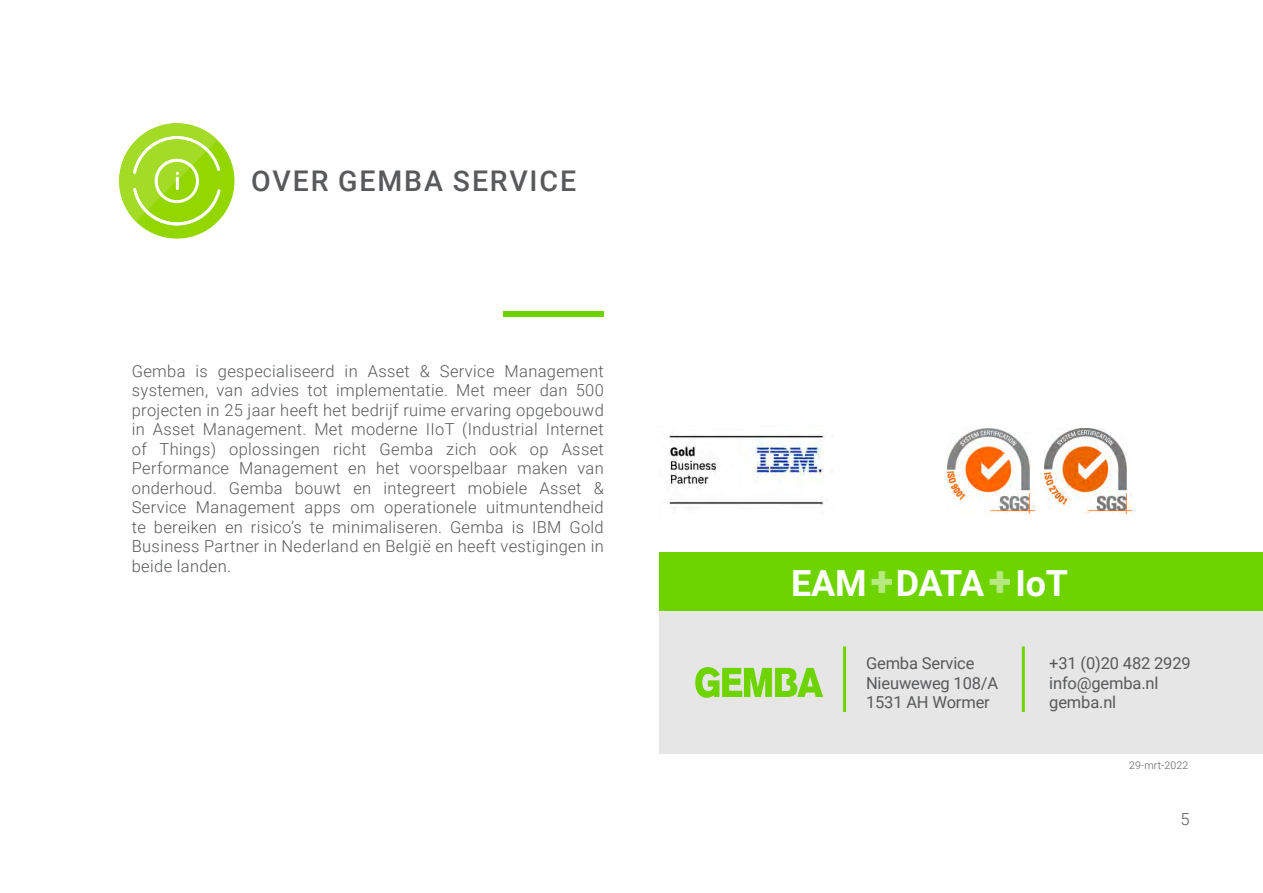
<style>
.page{position:relative;width:1263px;height:893px;background:#fff}
.page>*{position:absolute;margin:0;border:0;box-sizing:border-box;transform-origin:0 0}
.t1{font:700 36px "Roboto";letter-spacing:-.01em;color:#fff}
.t2{font:500 28.5px "Roboto";letter-spacing:.065em;color:#58595b}
.t3{font:300 16.5px/19.5px "Roboto";letter-spacing:.02em;color:#58595b;text-align:justify}
.t4{font:16.5px/19.5px "Roboto";letter-spacing:-.01em;color:#58595b}
.t5{font:300 10.5px "Roboto";letter-spacing:.015em;color:#58595b}
.s1{font-weight:900;font-size:42px}
</style>
<div class="page">
<div style="left:503px;top:312px;width:101px;height:5px;background:#6ed400"></div>
<div style="left:119px;top:123px;width:115px;height:116px;background:#94d600;border-radius:50%"></div>
<svg style="left:119px;top:123px;width:102px;height:102px"></svg>
<div style="left:659px;top:611px;width:604px;height:143px;background:#e6e6e6"></div>
<div style="left:659px;top:552px;width:604px;height:59px;background:#6ed400"></div>
<svg style="left:695px;top:667px;width:128px;height:31px"></svg>
<hr style="left:1022px;top:646px;width:3px;height:66px;background:#6ed400">
<hr style="left:843px;top:646px;width:3px;height:66px;background:#6ed400">
<img style="left:668px;top:432px;width:156px;height:76px">
<img style="left:948px;top:429px;width:86px;height:84px">
<img style="left:1044px;top:429px;width:87px;height:84px">
<h2 class="t2" style="left:251px;top:161px;width:326px">OVER GEMBA SERVICE</h2>
<p class="t3" style="left:132px;top:361px;width:474px">Gemba is gespecialiseerd in Asset &amp; Service Management systemen, van advies tot implementatie. Met meer dan 500 projecten in 25 jaar heeft het bedrijf ruime ervaring opgebouwd in Asset Management. Met moderne IIoT (Industrial Internet of Things) oplossingen richt Gemba zich ook op Asset Performance Management en het voorspelbaar maken van onderhoud. Gemba bouwt en integreert mobiele Asset &amp; Service Management apps om operationele uitmuntendheid te bereiken en risico’s te minimaliseren. Gemba is IBM Gold Business Partner in Nederland en België en heeft vestigingen in beide landen.</p>
<h1 class="t1" style="left:791px;top:558px;width:278px">EAM<span class="s1">+</span>DATA<span class="s1">+</span>IoT</h1>
<p class="t4" style="left:866px;top:653px;width:134px">Gemba Service<br>Nieuweweg 108/A<br>1531 AH Wormer</p>
<p class="t4" style="left:1049px;top:653px;width:143px">+31 (0)20 482 2929 info@gemba.nl gemba.nl</p>
<p class="t5" style="left:1129px;top:758px;width:60px">29-mrt-2022</p>
<p class="t3" style="left:1180px;top:809px;width:11px">5</p>
</div>
